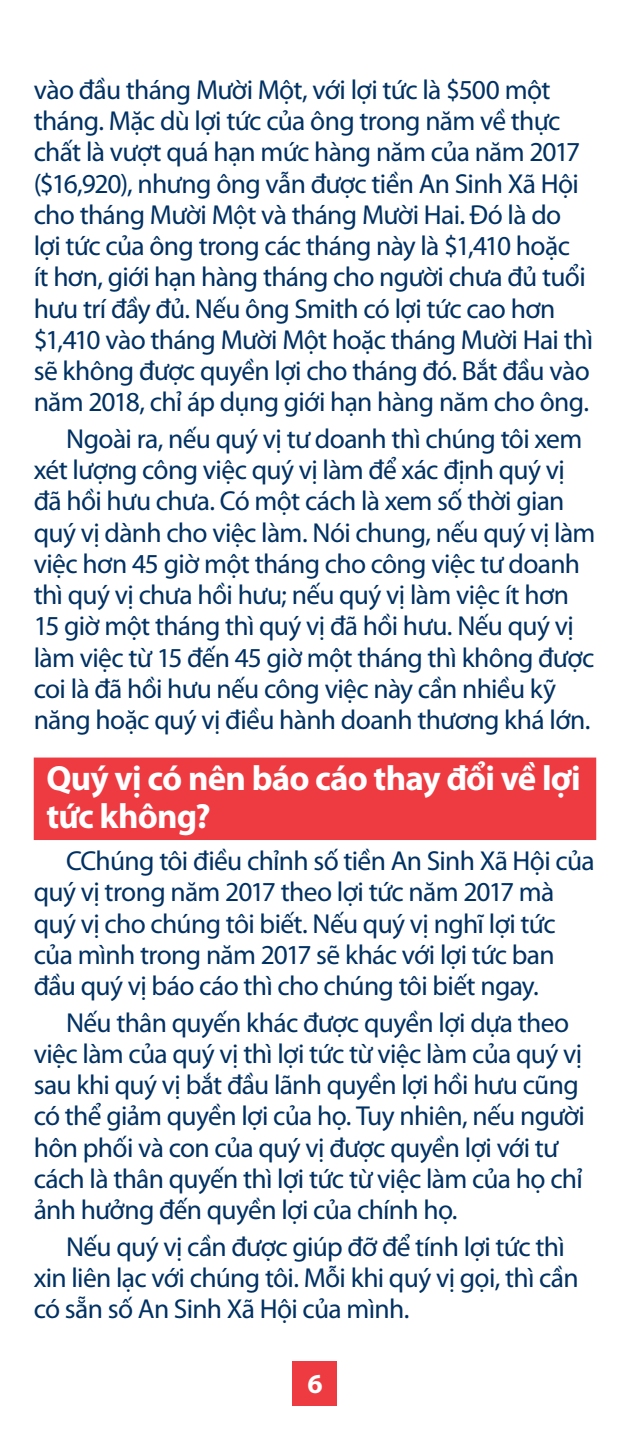
<style>
.page{position:relative;width:630px;height:1440px;background:#fff}
.page>*{position:absolute;margin:0;border:0;box-sizing:border-box;transform-origin:0 0}
.H1-2{font:700 35px/37.5px "Myriad Pro";letter-spacing:-.025em;color:#fff}
.Paragraph{font:27.5px/31.2px "Myriad Pro";letter-spacing:-.025em;color:#003163}
.t1{font:700 27.5px "Myriad Pro";color:#fff}
</style>
<div class="page">
<div style="left:292px;top:1361px;width:46px;height:45px;background:#ee3a41"></div>
<div style="left:34px;top:758px;width:562px;height:82px;background:#ee3a41"></div>
<p class="Paragraph" style="left:34px;top:73px;width:561px">vào đầu tháng Mười Một, với lợi tức là $500 một tháng. Mặc dù lợi tức của ông trong năm về thực chất là vượt quá hạn mức hàng năm của năm 2017 ($16,920), nhưng ông vẫn được tiền An Sinh Xã Hội cho tháng Mười Một và tháng Mười Hai. Đó là do lợi tức của ông trong các tháng này là $1,410 hoặc<br>ít hơn, giới hạn hàng tháng cho người chưa đủ tuổi hưu trí đầy đủ. Nếu ông Smith có lợi tức cao hơn $1,410 vào tháng Mười Một hoặc tháng Mười Hai thì sẽ không được quyền lợi cho tháng đó. Bắt đầu vào năm 2018, chỉ áp dụng giới hạn hàng năm cho ông.</p>
<p class="Paragraph" style="left:34px;top:423px;width:563px;text-indent:32px">Ngoài ra, nếu quý vị tư doanh thì chúng tôi xem xét lượng công việc quý vị làm để xác định quý vị đã hồi hưu chưa. Có một cách là xem số thời gian quý vị dành cho việc làm. Nói chung, nếu quý vị làm việc hơn 45 giờ một tháng cho công việc tư doanh thì quý vị chưa hồi hưu; nếu quý vị làm việc ít hơn 15 giờ một tháng thì quý vị đã hồi hưu. Nếu quý vị làm việc từ 15 đến 45 giờ một tháng thì không được coi là đã hồi hưu nếu công việc này cần nhiều kỹ năng hoặc quý vị điều hành doanh thương khá lớn.</p>
<h1 class="H1-2" style="left:46px;top:758px;width:536px">Quý vị có nên báo cáo thay đổi về lợi tức không?</h1>
<p class="Paragraph" style="left:34px;top:845px;width:562px;text-indent:32px">CChúng tôi điều chỉnh số tiền An Sinh Xã Hội của quý vị trong năm 2017 theo lợi tức năm 2017 mà quý vị cho chúng tôi biết. Nếu quý vị nghĩ lợi tức của mình trong năm 2017 sẽ khác với lợi tức ban đầu quý vị báo cáo thì cho chúng tôi biết ngay.</p>
<p class="Paragraph" style="left:34px;top:1006px;width:553px;text-indent:32px">Nếu thân quyến khác được quyền lợi dựa theo việc làm của quý vị thì lợi tức từ việc làm của quý vị sau khi quý vị bắt đầu lãnh quyền lợi hồi hưu cũng có thể giảm quyền lợi của họ. Tuy nhiên, nếu người hôn phối và con của quý vị được quyền lợi với tư cách là thân quyến thì lợi tức từ việc làm của họ chỉ ảnh hưởng đến quyền lợi của chính họ.</p>
<p class="Paragraph" style="left:34px;top:1231px;width:546px;text-indent:32px">Nếu quý vị cần được giúp đỡ để tính lợi tức thì xin liên lạc với chúng tôi. Mỗi khi quý vị gọi, thì cần có sẵn số An Sinh Xã Hội của mình.</p>
<p class="t1" style="left:307px;top:1366px;width:17px">6</p>
</div>
